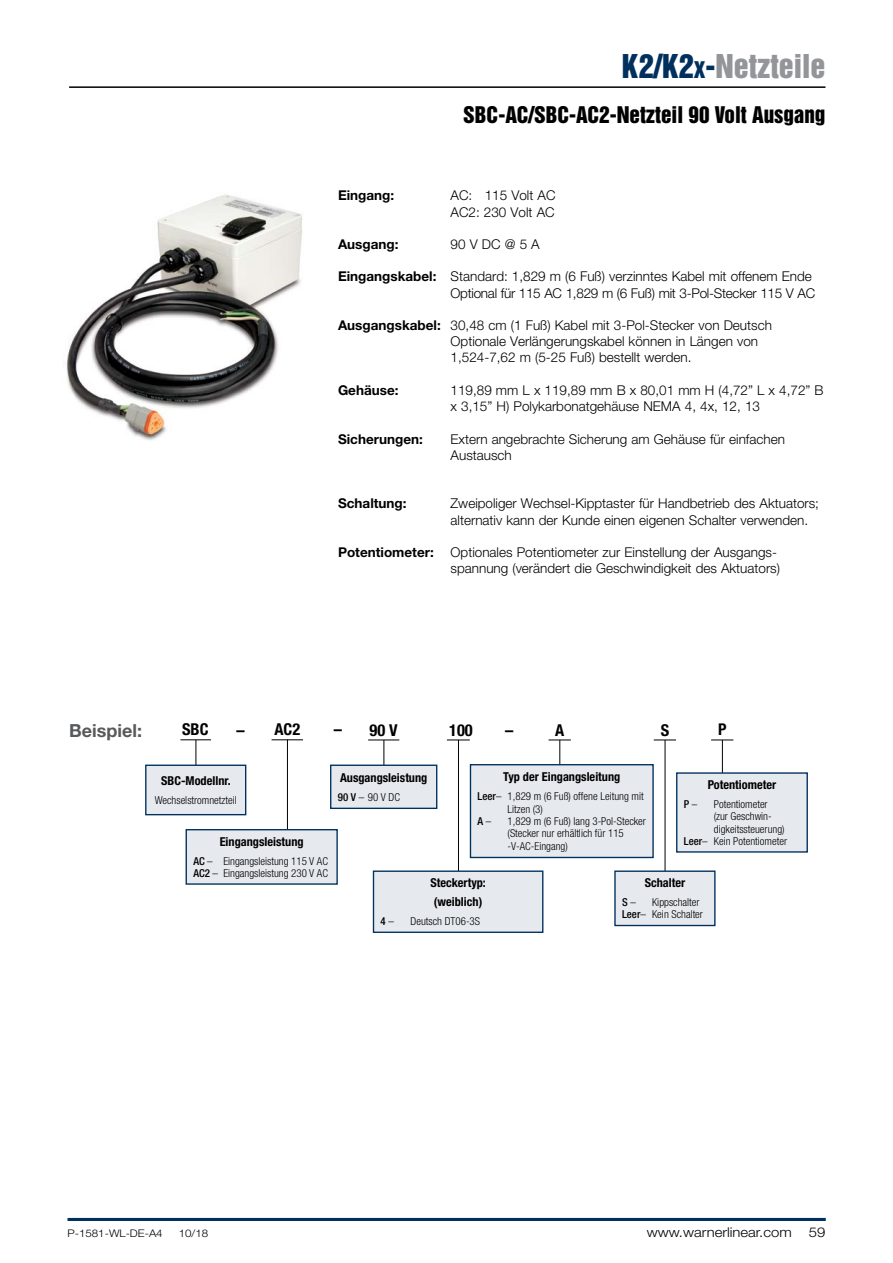
<style>
.page{position:relative;width:893px;height:1263px;background:#fff}
.page>*{position:absolute;margin:0;border:0;box-sizing:border-box;transform-origin:0 0}
.t1{font:30px "Helvetica Inserat LT Std";color:#939598}
.t2{font:21px "Helvetica Inserat LT Std";color:#000}
.t3{font:700 18px "Helvetica Neue LT Std";color:#58595b}
.t4{font:700 condensed 16.35px "Helvetica Neue LT Std";color:#000}
.t5{font:700 condensed 16.2px "Helvetica Neue LT Std";color:#000}
.t6{font:300 13.5px/16.2px "Helvetica Neue LT Std";color:#000}
.t7{font:300 13.5px "Helvetica Neue LT Std";letter-spacing:-.02em;color:#000}
.t8{font:700 13.5px "Helvetica Neue LT Std";color:#000}
.t9{font:300 13.5px "Helvetica Neue LT Std";color:#000;scale:1.1 1}
.Group_Heading{font:700 condensed 12.3px "Helvetica Neue LT Std";color:#000}
.Parts_List{font:300 condensed 10.95px/12.3px "Helvetica Neue LT Std";color:#000}
.Parts_List-2{font:500 condensed 10.95px "Helvetica Neue LT Std";color:#000}
.t10{font:300 10.5px "Helvetica Neue LT Std";color:#000;scale:1.1 1}
.s1{color:#00305e}
.s2{font-size:21px;color:#00305e}
.s3{font-weight:700}
.s4{font-weight:500}
.s5{font-weight:300}
</style>
<div class="page">
<hr style="left:69px;top:86px;width:756px;height:2px;background:#000">
<hr style="left:180px;top:739px;width:31px;height:1px;background:#000">
<hr style="left:196px;top:740px;width:1px;height:57px;background:#000">
<hr style="left:368px;top:740px;width:31px;height:1px;background:#000">
<hr style="left:384px;top:740px;width:1px;height:50px;background:#000">
<svg style="left:548px;top:740px;width:23px;height:1px"></svg>
<hr style="left:559px;top:740px;width:1px;height:90px;background:#000">
<svg style="left:654px;top:740px;width:22px;height:1px"></svg>
<hr style="left:665px;top:740px;width:1px;height:149px;background:#000">
<svg style="left:711px;top:740px;width:22px;height:1px"></svg>
<hr style="left:722px;top:740px;width:1px;height:57px;background:#000">
<svg style="left:447px;top:740px;width:23px;height:1px"></svg>
<hr style="left:458px;top:740px;width:1px;height:133px;background:#000">
<hr style="left:272px;top:739px;width:31px;height:1px;background:#000">
<hr style="left:287px;top:740px;width:1px;height:100px;background:#000">
<img style="left:67px;top:194px;width:235px;height:247px">
<hr style="left:68px;top:1218px;width:757px;height:3px;background:#00305e">
<div style="left:146px;top:765px;width:100px;height:50px;background:#e6eaef"></div>
<div style="left:145px;top:764px;width:101px;height:51px;border:1px solid #00305e"></div>
<div style="left:677px;top:773px;width:130px;height:79px;background:#e6eaef"></div>
<div style="left:676px;top:772px;width:132px;height:81px;border:1px solid #00305e"></div>
<div style="left:615px;top:871px;width:100px;height:54px;background:#e6eaef"></div>
<div style="left:614px;top:870px;width:101px;height:56px;border:1px solid #00305e"></div>
<div style="left:186px;top:830px;width:151px;height:54px;background:#e6eaef"></div>
<div style="left:186px;top:829px;width:152px;height:56px;border:1px solid #00305e"></div>
<div style="left:331px;top:765px;width:106px;height:43px;background:#e6eaef"></div>
<div style="left:330px;top:764px;width:107px;height:45px;border:1px solid #00305e"></div>
<div style="left:470px;top:765px;width:183px;height:92px;background:#e6eaef"></div>
<div style="left:470px;top:764px;width:184px;height:94px;border:1px solid #00305e"></div>
<div style="left:373px;top:871px;width:170px;height:61px;background:#e6eaef"></div>
<div style="left:373px;top:870px;width:170px;height:63px;border:1px solid #00305e"></div>
<p class="t1" style="left:622px;top:48px;width:205px"><span class="s1">K2/K2</span><span class="s2">x</span><span class="s1">-</span>Netzteile</p>
<p class="t2" style="left:463px;top:102px;width:364px">SBC-AC/SBC-AC2-Netzteil 90 Volt Ausgang</p>
<p class="t8" style="left:338px;top:187px;width:58px">Eingang:</p>
<p class="t6" style="left:451px;top:187px;width:106px">AC: 115 Volt AC</p>
<p class="t6" style="left:451px;top:203px;width:106px">AC2: 230 Volt AC</p>
<p class="t8" style="left:338px;top:236px;width:62px">Ausgang:</p>
<p class="t6" style="left:451px;top:236px;width:91px">90 V DC @ 5 A</p>
<p class="t6" style="left:338px;top:268px;width:475px"><span class="s3">Eingangskabel:</span> Standard: 1,829 m (6 Fuß) verzinntes Kabel mit offenem Ende</p>
<p class="t7" style="left:451px;top:285px;width:366px">Optional für 115 AC 1,829 m (6 Fuß) mit 3-Pol-Stecker 115 V AC</p>
<p class="t6" style="left:338px;top:317px;width:435px"><span class="s3">Ausgangskabel:</span> 30,48 cm (1 Fuß) Kabel mit 3-Pol-Stecker von Deutsch</p>
<p class="t6" style="left:451px;top:333px;width:309px">Optionale Verlängerungskabel können in Längen von<br>1,524-7,62 m (5-25 Fuß) bestellt werden.</p>
<p class="t8" style="left:338px;top:382px;width:62px">Gehäuse:</p>
<p class="t6" style="left:451px;top:382px;width:375px">119,89 mm L x 119,89 mm B x 80,01 mm H (4,72” L x 4,72” B x 3,15” H) Polykarbonatgehäuse NEMA 4, 4x, 12, 13</p>
<p class="t8" style="left:338px;top:430px;width:86px">Sicherungen:</p>
<p class="t6" style="left:451px;top:430px;width:336px">Extern angebrachte Sicherung am Gehäuse für einfachen<br>Austausch</p>
<p class="t8" style="left:338px;top:495px;width:70px">Schaltung:</p>
<p class="t6" style="left:451px;top:495px;width:370px">Zweipoliger Wechsel-Kipptaster für Handbetrieb des Aktuators; alternativ kann der Kunde einen eigenen Schalter verwenden.</p>
<p class="t6" style="left:338px;top:544px;width:443px;text-align:right"><span class="s3">Potentiometer:</span> Optionales Potentiometer zur Einstellung der Ausgangs&shy;spannung (verändert die Geschwindigkeit des Aktuators)</p>
<p class="t3" style="left:69px;top:719px;width:74px">Beispiel:</p>
<p class="t4" style="left:182px;top:720px;width:28px">SBC</p>
<p class="t4" style="left:237px;top:720px;width:10px">–</p>
<p class="t4" style="left:274px;top:720px;width:27px">AC2</p>
<p class="t4" style="left:334px;top:720px;width:10px">–</p>
<p class="t4" style="left:370px;top:720px;width:30px">90 V</p>
<p class="t4" style="left:449px;top:720px;width:25px">100</p>
<p class="t4" style="left:505px;top:720px;width:10px">–</p>
<p class="t4" style="left:555px;top:720px;width:11px">A</p>
<p class="t4" style="left:661px;top:720px;width:10px">S</p>
<p class="t5" style="left:718px;top:720px;width:10px">P</p>
<p class="Group_Heading" style="left:161px;top:773px;width:71px">SBC-Modellnr.</p>
<p class="Parts_List" style="left:155px;top:794px;width:83px">Wechselstromnetzteil</p>
<p class="Group_Heading" style="left:220px;top:834px;width:85px">Eingangsleistung</p>
<p class="Parts_List" style="left:193px;top:854px;width:136px"><span class="s4">AC</span> – Eingangsleistung 115 V AC</p>
<p class="Parts_List" style="left:193px;top:867px;width:136px"><span class="s4">AC2</span> – Eingangsleistung 230 V AC</p>
<p class="Group_Heading" style="left:503px;top:769px;width:119px">Typ der Eingangsleitung</p>
<p class="Parts_List" style="left:508px;top:790px;width:138px;text-indent:-30px"><span class="s4">Leer</span>– 1,829 m (6 Fuß) offene Leitung mit<br>Litzen (3)</p>
<p class="Parts_List-2" style="left:478px;top:815px;width:15px">A <span class="s5">–</span></p>
<p class="Parts_List" style="left:508px;top:815px;width:140px">1,829 m (6 Fuß) lang 3-Pol-Stecker (Stecker nur erhältlich für 115 -V-AC-Eingang)</p>
<p class="Group_Heading" style="left:430px;top:875px;width:57px">Steckertyp:</p>
<p class="Group_Heading" style="left:434px;top:894px;width:50px">(weiblich)</p>
<p class="Group_Heading" style="left:340px;top:770px;width:89px">Ausgangsleistung</p>
<p class="Parts_List" style="left:338px;top:791px;width:64px"><span class="s4">90 V</span> – 90 V DC</p>
<p class="Group_Heading" style="left:708px;top:777px;width:70px">Potentiometer</p>
<p class="Parts_List-2" style="left:684px;top:797px;width:15px">P <span class="s5">–</span></p>
<p class="Parts_List" style="left:714px;top:798px;width:72px">Potentiometer<br>(zur Geschwin&shy;digkeitssteuerung)</p>
<p class="Parts_List" style="left:684px;top:835px;width:105px"><span class="s4">Leer</span>– Kein Potentiometer</p>
<p class="Group_Heading" style="left:645px;top:875px;width:42px">Schalter</p>
<p class="Parts_List-2" style="left:622px;top:896px;width:15px">S <span class="s5">–</span></p>
<p class="Parts_List" style="left:652px;top:896px;width:49px">Kippschalter</p>
<p class="Parts_List" style="left:622px;top:908px;width:82px"><span class="s4">Leer</span>– Kein Schalter</p>
<p class="Parts_List-2" style="left:381px;top:915px;width:15px">4 <span class="s5">–</span></p>
<p class="Parts_List" style="left:411px;top:915px;width:71px">Deutsch DT06-3S</p>
<p class="t10" style="left:68px;top:1226px;width:88px">P-1581-WL-DE-A4</p>
<p class="t10" style="left:179px;top:1226px;width:28px">10/18</p>
<p class="t9" style="left:647px;top:1223px;width:133px">www.warnerlinear.com</p>
<p class="t9" style="left:809px;top:1223px;width:17px">59</p>
</div>
